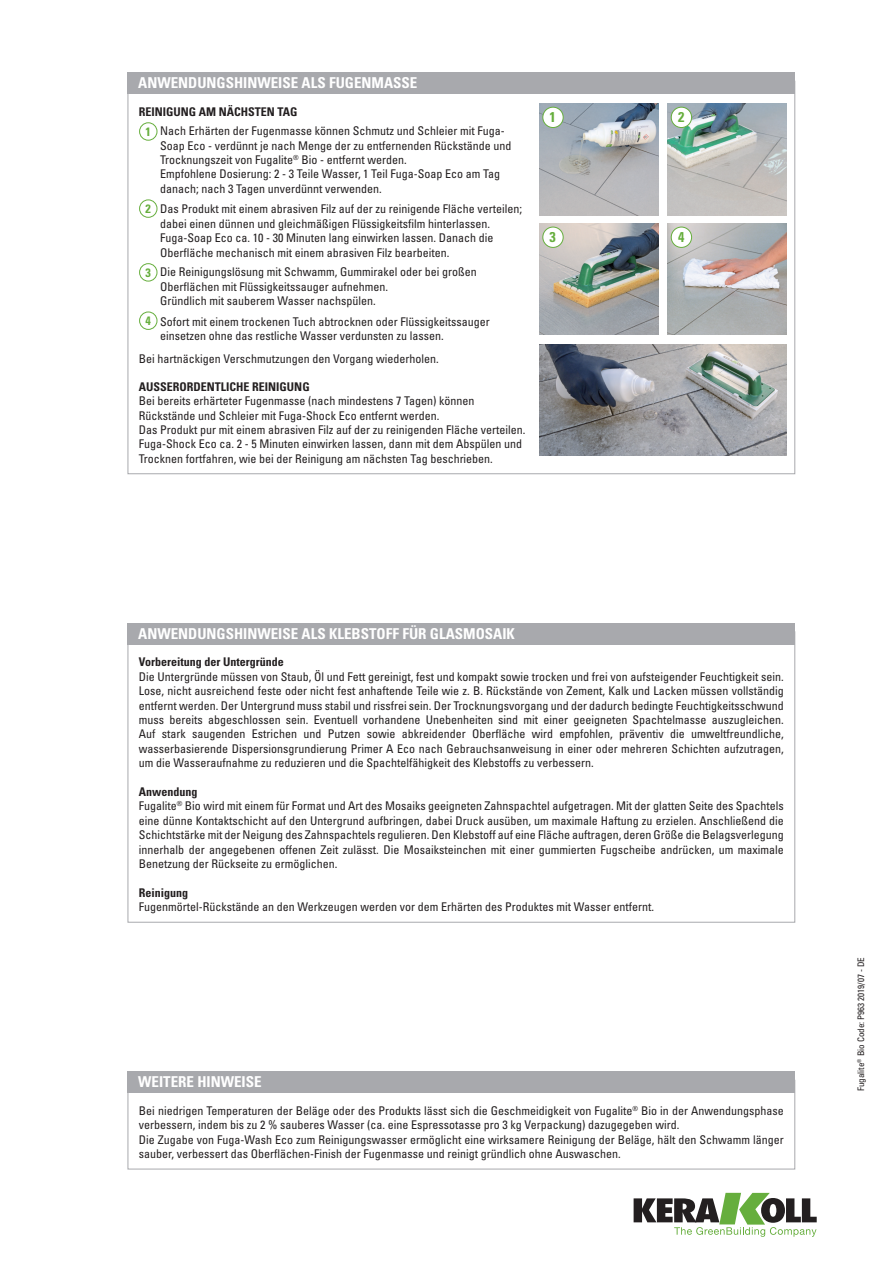
<style>
.page{position:relative;width:893px;height:1263px;background:#fff}
.page>*{position:absolute;margin:0;border:0;box-sizing:border-box;transform-origin:0 0}
.titolo_box{font:700 condensed 15px "Univers LT Std";color:#fff}
.t1{font:700 condensed 14.25px "Univers LT Std";color:#66ae3d}
.t2{font:700 condensed 12.15px "Univers LT Std";color:#66ae3d}
.testo_box{font:condensed 12px/14.4px "Univers LT Std";color:#231f20}
.testo_box_bold{font:700 condensed 12px "Univers LT Std";color:#231f20}
.testo_box-2{font:700 condensed 12px "Univers LT Std";color:#231f20}
.notag_eco_codice_sc{font:condensed 9px "Univers LT Std";color:#231f20}
</style>
<div class="page">
<svg style="left:634px;top:1193px;width:183px;height:44px"></svg>
<div style="left:128px;top:1080px;width:667px;height:89px;border:1px solid #a8a9ad"></div>
<div style="left:128px;top:1071px;width:667px;height:22px;background:#a8a9ad"></div>
<div style="left:128px;top:623px;width:667px;height:21px;background:#a8a9ad"></div>
<div style="left:139px;top:122px;width:18px;height:19px;border:1px solid #66ae3d;border-radius:50%"></div>
<div style="left:139px;top:199px;width:18px;height:19px;border:1px solid #66ae3d;border-radius:50%"></div>
<div style="left:139px;top:263px;width:18px;height:18px;border:1px solid #66ae3d;border-radius:50%"></div>
<div style="left:139px;top:312px;width:18px;height:18px;border:1px solid #66ae3d;border-radius:50%"></div>
<div style="left:128px;top:72px;width:667px;height:22px;background:#a8a9ad"></div>
<img style="left:539px;top:344px;width:248px;height:112px">
<img style="left:539px;top:104px;width:119px;height:111px">
<div style="left:543px;top:107px;width:20px;height:21px;background:#fff;border-radius:50%"></div>
<div style="left:542px;top:107px;width:22px;height:21px;border:1px solid #66ae3d;border-radius:50%"></div>
<img style="left:539px;top:223px;width:119px;height:112px">
<div style="left:543px;top:227px;width:20px;height:20px;background:#fff;border-radius:50%"></div>
<div style="left:542px;top:227px;width:22px;height:21px;border:1px solid #66ae3d;border-radius:50%"></div>
<img style="left:668px;top:104px;width:119px;height:111px">
<div style="left:671px;top:107px;width:21px;height:21px;background:#fff;border-radius:50%"></div>
<div style="left:671px;top:107px;width:21px;height:21px;border:1px solid #66ae3d;border-radius:50%"></div>
<img style="left:668px;top:223px;width:119px;height:112px">
<div style="left:671px;top:227px;width:21px;height:20px;background:#fff;border-radius:50%"></div>
<div style="left:671px;top:227px;width:21px;height:21px;border:1px solid #66ae3d;border-radius:50%"></div>
<p class="titolo_box" style="left:138px;top:74px;width:281px">ANWENDUNGSHINWEISE ALS FUGENMASSE</p>
<p class="testo_box-2" style="left:139px;top:104px;width:160px">REINIGUNG AM NÄCHSTEN TAG</p>
<p class="t2" style="left:145px;top:124px;width:7px">1</p>
<p class="testo_box" style="left:160px;top:124px;width:353px">Nach Erhärten der Fugenmasse können Schmutz und Schleier mit Fuga-Soap Eco - verdünnt je nach Menge der zu entfernenden Rückstände und Trocknungszeit von Fugalite<sup>®</sup> Bio - entfernt werden.<br>Empfohlene Dosierung: 2 - 3 Teile Wasser, 1 Teil Fuga-Soap Eco am Tag danach; nach 3 Tagen unverdünnt verwenden.</p>
<p class="t2" style="left:145px;top:201px;width:7px">2</p>
<p class="testo_box" style="left:160px;top:202px;width:363px">Das Produkt mit einem abrasiven Filz auf der zu reinigende Fläche verteilen; dabei einen dünnen und gleichmäßigen Flüssigkeitsfilm hinterlassen.<br>Fuga-Soap Eco ca. 10 - 30 Minuten lang einwirken lassen. Danach die Oberfläche mechanisch mit einem abrasiven Filz bearbeiten.</p>
<p class="t2" style="left:145px;top:265px;width:7px">3</p>
<p class="testo_box" style="left:160px;top:264px;width:318px">Die Reinigungslösung mit Schwamm, Gummirakel oder bei großen<br>Oberflächen mit Flüssigkeitssauger aufnehmen.<br>Gründlich mit sauberem Wasser nachspülen.</p>
<p class="t2" style="left:145px;top:313px;width:7px">4</p>
<p class="testo_box" style="left:160px;top:314px;width:331px">Sofort mit einem trockenen Tuch abtrocknen oder Flüssigkeitssauger einsetzen ohne das restliche Wasser verdunsten zu lassen.</p>
<p class="testo_box" style="left:139px;top:351px;width:301px">Bei hartnäckigen Verschmutzungen den Vorgang wiederholen.</p>
<p class="testo_box_bold" style="left:139px;top:379px;width:172px">AUSSERORDENTLICHE REINIGUNG</p>
<p class="testo_box" style="left:139px;top:393px;width:337px">Bei bereits erhärteter Fugenmasse (nach mindestens 7 Tagen) können<br>Rückstände und Schleier mit Fuga-Shock Eco entfernt werden.</p>
<p class="testo_box" style="left:139px;top:422px;width:388px">Das Produkt pur mit einem abrasiven Filz auf der zu reinigenden Fläche verteilen.<br>Fuga-Shock Eco ca. 2 - 5 Minuten einwirken lassen, dann mit dem Abspülen und<br>Trocknen fortfahren, wie bei der Reinigung am nächsten Tag beschrieben.</p>
<p class="t1" style="left:550px;top:108px;width:8px">1</p>
<p class="t1" style="left:550px;top:228px;width:8px">3</p>
<p class="titolo_box" style="left:138px;top:624px;width:378px">ANWENDUNGSHINWEISE ALS KLEBSTOFF FÜR GLASMOSAIK</p>
<p class="t1" style="left:678px;top:108px;width:8px">2</p>
<p class="t1" style="left:678px;top:228px;width:8px">4</p>
<p class="testo_box_bold" style="left:139px;top:655px;width:146px">Vorbereitung der Untergründe</p>
<p class="testo_box" style="left:139px;top:669px;width:646px;text-align:justify">Die Untergründe müssen von Staub, Öl und Fett gereinigt, fest und kompakt sowie trocken und frei von aufsteigender Feuchtigkeit sein.<br>Lose, nicht ausreichend feste oder nicht fest anhaftende Teile wie z. B. Rückstände von Zement, Kalk und Lacken müssen vollständig entfernt werden. Der Untergrund muss stabil und rissfrei sein. Der Trocknungsvorgang und der dadurch bedingte Feuchtigkeitsschwund muss bereits abgeschlossen sein. Eventuell vorhandene Unebenheiten sind mit einer geeigneten Spachtelmasse auszugleichen.<br>Auf stark saugenden Estrichen und Putzen sowie abkreidender Oberfläche wird empfohlen, präventiv die umweltfreundliche, wasserbasierende Dispersionsgrundierung Primer A Eco nach Gebrauchsanweisung in einer oder mehreren Schichten aufzutragen, um die Wasseraufnahme zu reduzieren und die Spachtelfähigkeit des Klebstoffs zu verbessern.</p>
<p class="testo_box_bold" style="left:139px;top:784px;width:60px">Anwendung</p>
<p class="testo_box" style="left:139px;top:799px;width:646px;text-align:justify">Fugalite<sup>®</sup> Bio wird mit einem für Format und Art des Mosaiks geeigneten Zahnspachtel aufgetragen. Mit der glatten Seite des Spachtels eine dünne Kontaktschicht auf den Untergrund aufbringen, dabei Druck ausüben, um maximale Haftung zu erzielen. Anschließend die Schichtstärke mit der Neigung des Zahnspachtels regulieren. Den Klebstoff auf eine Fläche auftragen, deren Größe die Belagsverlegung innerhalb der angegebenen offenen Zeit zulässt. Die Mosaiksteinchen mit einer gummierten Fugscheibe andrücken, um maximale Benetzung der Rückseite zu ermöglichen.</p>
<p class="testo_box_bold" style="left:139px;top:885px;width:51px">Reinigung</p>
<p class="testo_box" style="left:139px;top:899px;width:517px">Fugenmörtel-Rückstände an den Werkzeugen werden vor dem Erhärten des Produktes mit Wasser entfernt.</p>
<p class="titolo_box" style="left:138px;top:1073px;width:125px">WEITERE HINWEISE</p>
<p class="testo_box" style="left:139px;top:1103px;width:646px">Bei niedrigen Temperaturen der Beläge oder des Produkts lässt sich die Geschmeidigkeit von Fugalite<sup>®</sup> Bio in der Anwendungsphase verbessern, indem bis zu 2 % sauberes Wasser (ca. eine Espressotasse pro 3 kg Verpackung) dazugegeben wird.</p>
<p class="testo_box" style="left:139px;top:1132px;width:646px">Die Zugabe von Fuga-Wash Eco zum Reinigungswasser ermöglicht eine wirksamere Reinigung der Beläge, hält den Schwamm länger sauber, verbessert das Oberflächen-Finish der Fugenmasse und reinigt gründlich ohne Auswaschen.</p>
<p class="notag_eco_codice_sc" style="left:855px;top:1091px;width:135px;rotate:-90deg">Fugalite<sup>®</sup> Bio Code: P963 2019/07 - DE</p>
</div>
